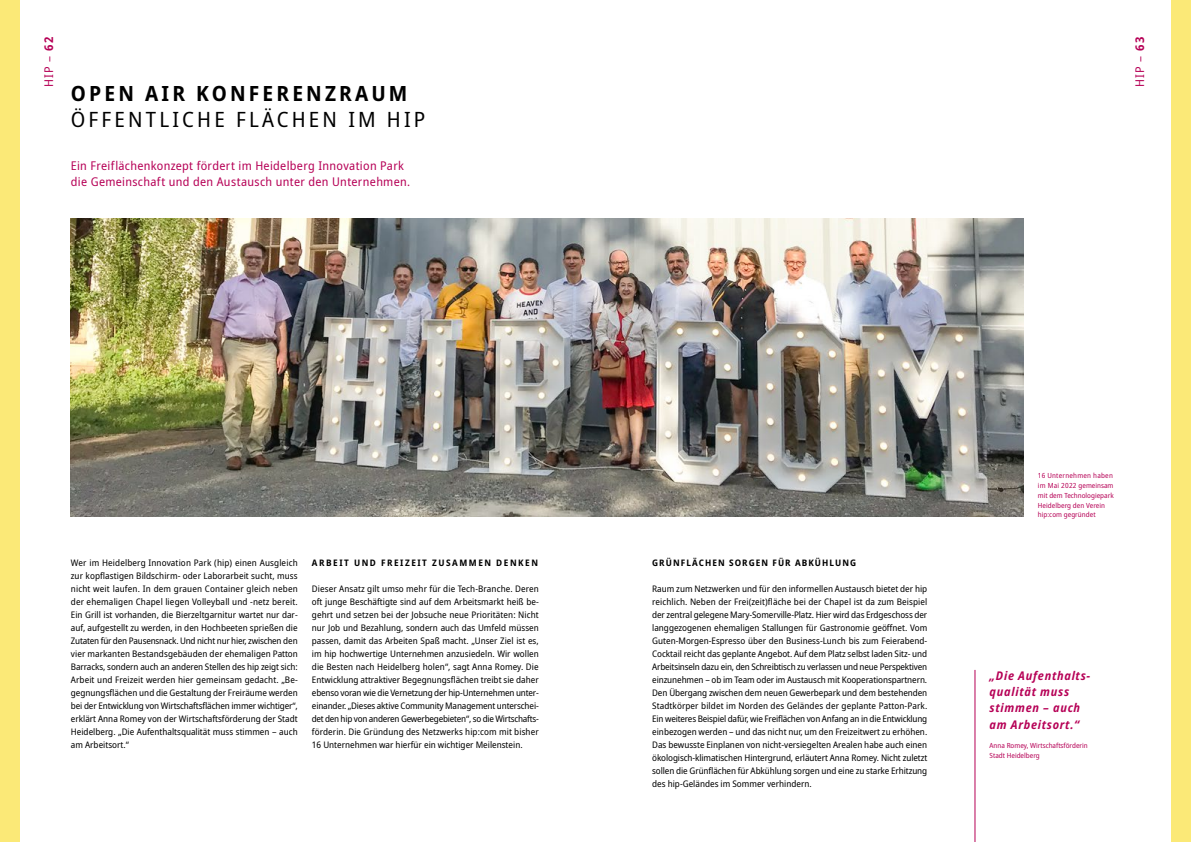
<style>
.page{position:relative;width:1191px;height:842px;background:#fff}
.page>*{position:absolute;margin:0;border:0;box-sizing:border-box;transform-origin:0 0}
.Subheadline{font:semi-condensed 21px "Noto Sans";letter-spacing:.15em;color:#000}
.Headline{font:700 semi-condensed 21px "Noto Sans";letter-spacing:.15em;color:#000}
.Teasertext{font:semi-condensed 12px/16.2px "Noto Sans";letter-spacing:.025em;color:#b60056}
.Zitat_12pt{font:italic 700 semi-condensed 12px/16.2px "Noto Sans";letter-spacing:.06em;color:#b60056}
.Kolumnentitel{font:semi-condensed 12px "Noto Sans";letter-spacing:.08em;color:#b60056}
.Fließtext{font:semi-condensed 9px/13px "Noto Sans";color:#000;text-align:justify}
.Headline_Fließtext{font:700 semi-condensed 9px "Noto Sans";letter-spacing:.17em;color:#000}
.Headline_Fließtext-2{font:700 semi-condensed 9px "Noto Sans";letter-spacing:.12em;color:#000}
.Bildunterschriften{font:semi-condensed 7px/9.8px "Noto Sans";color:#b60056}
.s1{font-weight:700}
</style>
<div class="page">
<img style="left:71px;top:218px;width:952px;height:299px">
<hr style="left:974px;top:670px;width:1px;height:172px;background:#b60056">
<div style="left:0;top:0;width:19px;height:842px;background:#fbe977"></div>
<div style="left:1171px;top:0;width:20px;height:842px;background:#fbe977"></div>
<p class="Kolumnentitel" style="left:40px;top:86px;width:51px;rotate:-90deg">HIP – <span class="s1">62</span></p>
<p class="Headline" style="left:71px;top:79px;width:338px">OPEN AIR KONFERENZRAUM</p>
<p class="Subheadline" style="left:71px;top:105px;width:356px">ÖFFENTLICHE FLÄCHEN IM HIP</p>
<p class="Teasertext" style="left:71px;top:157px;width:341px">Ein Freiflächenkonzept fördert im Heidelberg Innovation Park die Gemeinschaft und den Austausch unter den Unternehmen.</p>
<p class="Kolumnentitel" style="left:1131px;top:86px;width:51px;rotate:-90deg">HIP – <span class="s1">63</span></p>
<p class="Fließtext" style="left:71px;top:557px;width:228px">Wer im Heidelberg Innovation Park (hip) einen Ausgleich zur kopflastigen Bildschirm- oder Laborarbeit sucht, muss nicht weit laufen. In dem grauen Container gleich neben der ehemaligen Chapel liegen Volleyball und -netz bereit.<br>Ein Grill ist vorhanden, die Bierzeltgarnitur wartet nur dar&shy;auf, aufgestellt zu werden, in den Hochbeeten sprießen die Zutaten für den Pausensnack. Und nicht nur hier, zwischen den vier markanten Bestandsgebäuden der ehemaligen Patton Barracks, sondern auch an anderen Stellen des hip zeigt sich:<br>Arbeit und Freizeit werden hier gemeinsam gedacht. „Be&shy;gegnungsflächen und die Gestaltung der Freiräume werden bei der Entwicklung von Wirtschaftsflächen immer wichtiger“, erklärt Anna Romey von der Wirtschaftsförderung der Stadt Heidelberg. „Die Aufenthaltsqualität muss stimmen – auch am Arbeitsort.“</p>
<p class="Headline_Fließtext" style="left:312px;top:556px;width:228px">ARBEIT UND FREIZEIT ZUSAMMEN DENKEN</p>
<p class="Fließtext" style="left:312px;top:583px;width:228px">Dieser Ansatz gilt umso mehr für die Tech-Branche. Deren oft junge Beschäftigte sind auf dem Arbeitsmarkt heiß be&shy;gehrt und setzen bei der Jobsuche neue Prioritäten: Nicht nur Job und Bezahlung, sondern auch das Umfeld müssen passen, damit das Arbeiten Spaß macht. „Unser Ziel ist es, im hip hochwertige Unternehmen anzusiedeln. Wir wollen die Besten nach Heidelberg holen“, sagt Anna Romey. Die Entwicklung attraktiver Begegnungsflächen treibt sie daher ebenso voran wie die Vernetzung der hip-Unternehmen unter&shy;einander. „Dieses aktive Community Management unterschei&shy;det den hip von anderen Gewerbegebieten“, so die Wirtschafts&shy;förderin. Die Gründung des Netzwerks hip:com mit bisher 16 Unternehmen war hierfür ein wichtiger Meilenstein.</p>
<p class="Headline_Fließtext-2" style="left:652px;top:556px;width:205px">GRÜNFLÄCHEN SORGEN FÜR ABKÜHLUNG</p>
<p class="Fließtext" style="left:652px;top:583px;width:276px">Raum zum Netzwerken und für den informellen Austausch bietet der hip reichlich. Neben der Frei(zeit)fläche bei der Chapel ist da zum Beispiel der zentral gelegene Mary-Somerville-Platz. Hier wird das Erdgeschoss der langgezogenen ehemaligen Stallungen für Gastronomie geöffnet. Vom Guten-Morgen-Espresso über den Business-Lunch bis zum Feierabend-Cocktail reicht das geplante Angebot. Auf dem Platz selbst laden Sitz- und Arbeitsinseln dazu ein, den Schreibtisch zu verlassen und neue Perspektiven einzunehmen – ob im Team oder im Austausch mit Kooperationspartnern.<br>Den Übergang zwischen dem neuen Gewerbepark und dem bestehenden Stadtkörper bildet im Norden des Geländes der geplante Patton-Park.<br>Ein weiteres Beispiel dafür, wie Freiflächen von Anfang an in die Entwicklung einbezogen werden – und das nicht nur, um den Freizeitwert zu erhöhen.<br>Das bewusste Einplanen von nicht-versiegelten Arealen habe auch einen ökologisch-klimatischen Hintergrund, erläutert Anna Romey. Nicht zuletzt sollen die Grünflächen für Abkühlung sorgen und eine zu starke Erhitzung des hip-Geländes im Sommer verhindern.</p>
<p class="Bildunterschriften" style="left:1037px;top:471px;width:77px;text-align:justify">16 Unternehmen haben im Mai 2022 gemeinsam mit dem Technologiepark</p>
<p class="Bildunterschriften" style="left:1037px;top:500px;width:69px">Heidelberg den Verein hip:com gegründet</p>
<p class="Zitat_12pt" style="left:989px;top:668px;width:102px">„Die Aufenthalts&shy;qualität muss stimmen – auch am Arbeitsort.“</p>
<p class="Bildunterschriften" style="left:989px;top:741px;width:100px">Anna Romey, Wirtschaftsförderin<br>Stadt Heidelberg</p>
</div>
